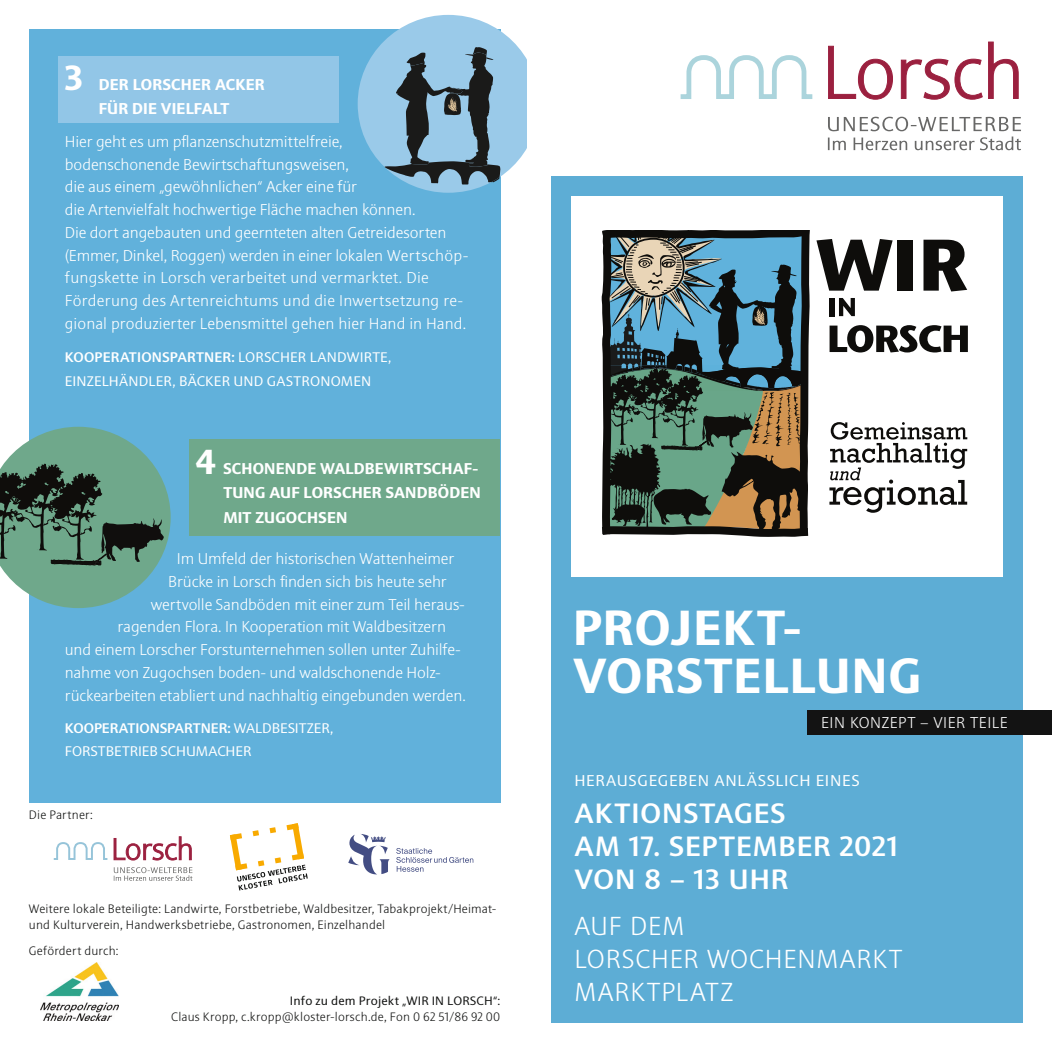
<style>
.page{position:relative;width:1052px;height:1052px;background:#fff}
.page>*{position:absolute;margin:0;border:0;box-sizing:border-box;transform-origin:0 0}
.t1{font:700 49.52px/47.2px "Sinova Pro";letter-spacing:.025em;color:#fff}
.t2{font:700 35px "Sinova Pro";color:#fff}
.t3{font:500 28px/33.2px "Sinova Pro";letter-spacing:.035em;color:#fff}
.t4{font:300 26.25px/33.2px "Sinova Pro";letter-spacing:.035em;color:#fff}
.t5{font:300 15.75px/22.8px "Sinova Pro";letter-spacing:-.005em;color:#fff}
.t6{font:700 15.75px/24.5px "Sinova Pro";letter-spacing:.01em;color:#fff}
.t7{font:15.75px "Sinova Pro";letter-spacing:.045em;color:#fff}
.t8{font:300 15.75px "Sinova Pro";letter-spacing:.03em;color:#fff}
.t9{font:14.35px/17.3px "Sinova Pro";letter-spacing:.02em;color:#fff}
.t10{font:14px/24.5px "Sinova Pro";letter-spacing:.01em;color:#fff}
.t11{font:300 12.25px/15.8px "Sinova Pro";letter-spacing:.02em;color:#131413}
.t12{font:12.25px "Sinova Pro";letter-spacing:.015em;color:#131413}
.s1{font-weight:500}
</style>
<div class="page">
<div style="left:551px;top:176px;width:471px;height:846px;background:#5dadd5"></div>
<svg style="left:828px;top:117px;width:193px;height:33px"></svg>
<svg style="left:828px;top:41px;width:190px;height:59px"></svg>
<svg style="left:680px;top:55px;width:133px;height:44px"></svg>
<div style="left:570px;top:196px;width:432px;height:381px;background:#fff"></div>
<svg style="left:601px;top:231px;width:367px;height:306px"></svg>
<div style="left:807px;top:709px;width:245px;height:25px;background:#131313"></div>
<svg style="left:114px;top:867px;width:78px;height:14px"></svg>
<svg style="left:53px;top:836px;width:138px;height:25px"></svg>
<svg style="left:396px;top:848px;width:77px;height:24px"></svg>
<svg style="left:348px;top:834px;width:42px;height:40px"></svg>
<svg style="left:230px;top:823px;width:78px;height:67px"></svg>
<img style="left:40px;top:962px;width:78px;height:59px">
<div style="left:30px;top:30px;width:471px;height:773px;background:#61b1db"></div>
<div style="left:358px;top:15px;width:181px;height:178px;background:#9acae9;border-radius:50%"></div>
<svg style="left:0;top:427px;width:171px;height:181px"></svg>
<div style="left:58px;top:57px;width:281px;height:66px;background:#92c6e7"></div>
<div style="left:189px;top:440px;width:311px;height:96px;background:#6fa88b"></div>
<svg style="left:384px;top:47px;width:117px;height:137px"></svg>
<div style="left:527px;top:6px;width:25px;height:162px;background:#fff"></div>
<h2 class="t2" style="left:65px;top:57px;width:20px">3</h2>
<p class="t6" style="left:99px;top:72px;width:167px">DER LORSCHER ACKER<br>FÜR DIE VIELFALT</p>
<p class="t5" style="left:65px;top:130px;width:405px">Hier geht es um pflanzenschutzmittelfreie,<br>bodenschonende Bewirtschaftungsweisen,<br>die aus einem „gewöhnlichen“ Acker eine für<br>die Artenvielfalt hochwertige Fläche machen können.<br>Die dort angebauten und geernteten alten Getreidesorten (Emmer, Dinkel, Roggen) werden in einer lokalen Wertschöp&shy;fungskette in Lorsch verarbeitet und vermarktet. Die Förderung des Artenreichtums und die Inwertsetzung re&shy;gional produzierter Lebensmittel gehen hier Hand in Hand.</p>
<p class="t10" style="left:65px;top:345px;width:328px"><span class="s1">KOOPERATIONSPARTNER:</span> LORSCHER LANDWIRTE,<br>EINZELHÄNDLER, BÄCKER UND GASTRONOMEN</p>
<h2 class="t2" style="left:196px;top:441px;width:21px">4</h2>
<p class="t6" style="left:223px;top:456px;width:259px">SCHONENDE WALDBEWIRTSCHAF-<br>TUNG AUF LORSCHER SANDBÖDEN<br>MIT ZUGOCHSEN</p>
<p class="t5" style="left:177px;top:547px;width:279px">Im Umfeld der historischen Wattenheimer</p>
<p class="t5" style="left:168px;top:570px;width:280px">Brücke in Lorsch finden sich bis heute sehr</p>
<p class="t5" style="left:151px;top:593px;width:315px">wertvolle Sandböden mit einer zum Teil heraus-</p>
<p class="t5" style="left:117px;top:615px;width:330px">ragenden Flora. In Kooperation mit Waldbesitzern</p>
<p class="t5" style="left:65px;top:638px;width:397px">und einem Lorscher Forstunternehmen sollen unter Zuhilfe-</p>
<p class="t5" style="left:65px;top:661px;width:377px">nahme von Zugochsen boden- und waldschonende Holz-</p>
<p class="t5" style="left:65px;top:684px;width:402px">rückearbeiten etabliert und nachhaltig eingebunden werden.</p>
<p class="t10" style="left:65px;top:717px;width:270px;line-height:22.8px"><span class="s1">KOOPERATIONSPARTNER:</span> WALDBESITZER,<br>FORSTBETRIEB SCHUMACHER</p>
<p class="t11" style="left:29px;top:807px;width:65px">Die Partner:</p>
<p class="t11" style="left:29px;top:901px;width:469px">Weitere lokale Beteiligte: Landwirte, Forstbetriebe, Waldbesitzer, Tabakprojekt/Heimat&shy;und Kulturverein, Handwerksbetriebe, Gastronomen, Einzelhandel</p>
<p class="t11" style="left:29px;top:942px;width:91px">Gefördert durch:</p>
<p class="t12" style="left:290px;top:994px;width:212px">Info zu dem Projekt „WIR IN LORSCH“:</p>
<p class="t11" style="left:171px;top:1009px;width:331px">Claus Kropp, c.kropp@kloster-lorsch.de, Fon 0 62 51/86 92 00</p>
<h1 class="t1" style="left:573px;top:605px;width:350px">PROJEKT-<br>VORSTELLUNG</h1>
<p class="t8" style="left:821px;top:713px;width:188px">EIN KONZEPT – VIER TEILE</p>
<p class="t7" style="left:574px;top:771px;width:287px">HERAUSGEGEBEN ANLÄSSLICH EINES</p>
<h3 class="t3" style="left:574px;top:796px;width:325px">AKTIONSTAGES<br>AM 17. SEPTEMBER 2021<br>VON 8 – 13 UHR</h3>
<h3 class="t4" style="left:574px;top:909px;width:329px">AUF DEM<br>LORSCHER WOCHENMARKT<br>MARKTPLATZ</h3>
<p class="t9" style="left:620px;top:845px;width:216px">ABTAUCHEN IM<br>LORSCHER WALDSCHWIMMBAD</p>
</div>
